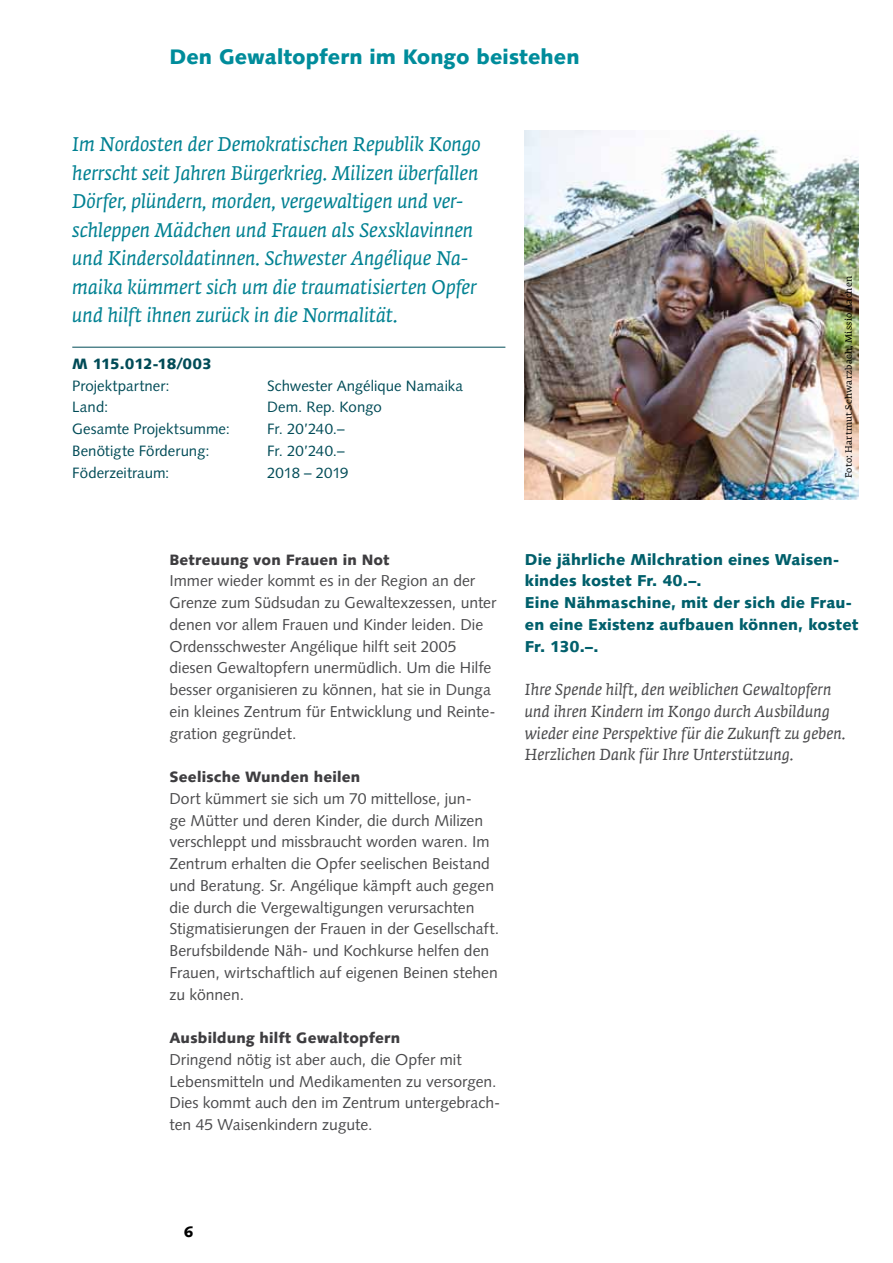
<style>
.page{position:relative;width:893px;height:1263px;background:#fff}
.page>*{position:absolute;margin:0;border:0;box-sizing:border-box;transform-origin:0 0}
.t1{font:900 21px "Syntax LT Std";letter-spacing:.005em;color:#008c9b}
.t2{font:italic 19.5px/28.5px "Fedra Serif A Std";letter-spacing:-.005em;color:#008192}
.t3{font:15.75px/21.8px "Syntax LT Std";color:#4b4b4d}
.t4{font:italic 15.75px/21.8px "Fedra Serif A Std";letter-spacing:.005em;color:#4b4b4d}
.t5{font:900 15.75px/21.8px "Syntax LT Std";letter-spacing:.01em;color:#005f6b}
.t6{font:15px "Syntax LT Std";color:#004b57}
.t7{font:900 15px "Syntax LT Std";letter-spacing:.01em;color:#3e3d40}
.t8{font:900 15px "Syntax LT Std";letter-spacing:-.04em;color:#004b57}
.t9{font:900 15px "Syntax LT Std";color:#000}
.t10{font:9px "Fedra Serif A Std";letter-spacing:.03em;color:#000}
</style>
<div class="page">
<hr style="left:72px;top:347px;width:433px;height:1px;background:#004b57">
<img style="left:525px;top:130px;width:333px;height:370px">
<h1 class="t1" style="left:169px;top:45px;width:412px">Den Gewaltopfern im Kongo beistehen</h1>
<p class="t2" style="left:72px;top:130px;width:410px">Im Nordosten der Demokratischen Republik Kongo herrscht seit Jahren Bürgerkrieg. Milizen überfallen Dörfer, plündern, morden, vergewaltigen und ver&shy;schleppen Mädchen und Frauen als Sexsklavinnen und Kindersoldatinnen. Schwester Angélique Na&shy;maika kümmert sich um die traumatisierten Opfer und hilft ihnen zurück in die Normalität.</p>
<p class="t8" style="left:72px;top:355px;width:141px">M 115.012-18/003</p>
<p class="t6" style="left:72px;top:376px;width:99px">Projektpartner:</p>
<p class="t6" style="left:267px;top:376px;width:197px">Schwester Angélique Namaika</p>
<p class="t6" style="left:72px;top:398px;width:37px">Land:</p>
<p class="t6" style="left:267px;top:398px;width:116px">Dem. Rep. Kongo</p>
<p class="t6" style="left:72px;top:420px;width:159px">Gesamte Projektsumme:</p>
<p class="t6" style="left:267px;top:420px;width:79px">Fr. 20’240.–</p>
<p class="t6" style="left:72px;top:442px;width:139px">Benötigte Förderung:</p>
<p class="t6" style="left:267px;top:442px;width:79px">Fr. 20’240.–</p>
<p class="t6" style="left:72px;top:463px;width:99px">Föderzeitraum:</p>
<p class="t6" style="left:267px;top:463px;width:83px">2018 – 2019</p>
<p class="t10" style="left:843px;top:478px;width:204px;rotate:-90deg">Foto: Hartmut Schwarzbach, Missio Aachen</p>
<p class="t7" style="left:169px;top:550px;width:222px">Betreuung von Frauen in Not</p>
<p class="t3" style="left:169px;top:570px;width:328px">Immer wieder kommt es in der Region an der Grenze zum Südsudan zu Gewaltexzessen, unter denen vor allem Frauen und Kinder leiden. Die Ordensschwester Angélique hilft seit 2005 diesen Gewaltopfern unermüdlich. Um die Hilfe besser organisieren zu können, hat sie in Dunga ein kleines Zentrum für Entwicklung und Reinte&shy;gration gegründet.</p>
<p class="t7" style="left:169px;top:768px;width:192px">Seelische Wunden heilen</p>
<p class="t3" style="left:169px;top:788px;width:331px">Dort kümmert sie sich um 70 mittellose, jun-<br>ge Mütter und deren Kinder, die durch Milizen verschleppt und missbraucht worden waren. Im Zentrum erhalten die Opfer seelischen Beistand und Beratung. Sr. Angélique kämpft auch gegen die durch die Vergewaltigungen verursachten Stigmatisierungen der Frauen in der Gesellschaft.<br>Berufsbildende Näh- und Kochkurse helfen den Frauen, wirtschaftlich auf eigenen Beinen stehen zu können.</p>
<p class="t7" style="left:169px;top:1029px;width:232px">Ausbildung hilft Gewaltopfern</p>
<p class="t3" style="left:169px;top:1049px;width:332px">Dringend nötig ist aber auch, die Opfer mit Lebensmitteln und Medikamenten zu versorgen.<br>Dies kommt auch den im Zentrum untergebrach&shy;ten 45 Waisenkindern zugute.</p>
<p class="t5" style="left:525px;top:548px;width:335px">Die jährliche Milchration eines Waisen&shy;kindes kostet Fr. 40.–.<br>Eine Nähmaschine, mit der sich die Frau&shy;en eine Existenz aufbauen können, kostet<br>Fr. 130.–.</p>
<p class="t4" style="left:525px;top:679px;width:322px">Ihre Spende hilft, den weiblichen Gewaltopfern und ihren Kindern im Kongo durch Ausbildung wieder eine Perspektive für die Zukunft zu geben.<br>Herzlichen Dank für Ihre Unterstützung.</p>
<p class="t9" style="left:184px;top:1223px;width:11px">6</p>
</div>
